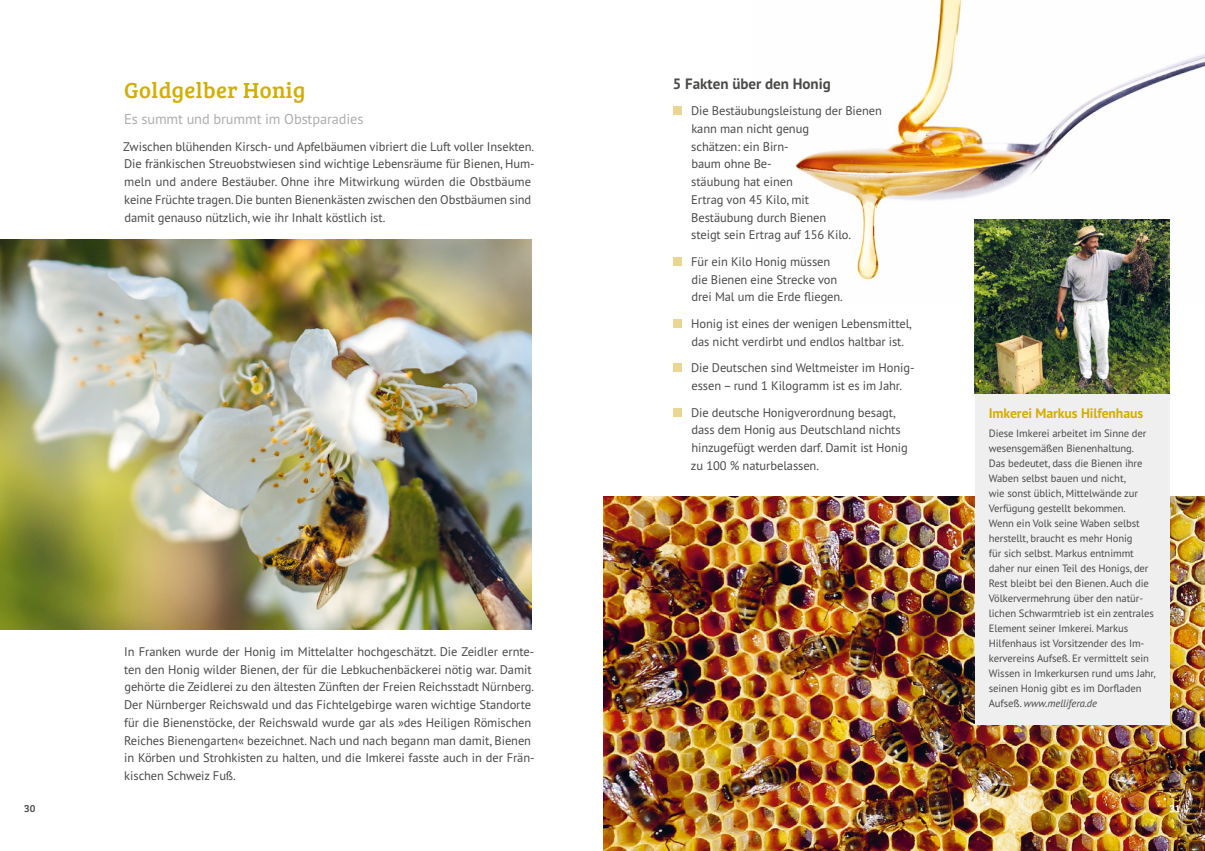
<style>
.page{position:relative;width:1205px;height:851px;background:#fff}
.page>*{position:absolute;margin:0;border:0;box-sizing:border-box;transform-origin:0 0}
.t1{font:22.5px "Bree Serif";letter-spacing:.02em;color:#d3ae00}
.t2{font:700 15px "PT Sans Pro";color:#4a4a49}
.t3{font:14.38px "PT Sans Pro";letter-spacing:-.005em;color:#adadad}
.t4{font:700 13.75px "PT Sans Pro";letter-spacing:-.005em;color:#d3ae00}
.t5{font:12.5px/17.8px "PT Sans Pro";letter-spacing:-.005em;color:#4a4a49}
.t6{font:10.62px/15px "PT Sans Pro";letter-spacing:-.005em;color:#4a4a49}
.t7{font:10.62px "Bree Serif";color:#fff}
.t8{font:10.62px "Bree Serif";color:#4a4a49}
.s1{font-style:italic}
</style>
<div class="page">
<img style="left:795px;top:0;width:410px;height:304px">
<div style="left:673px;top:106px;width:9px;height:9px;background:#ead593"></div>
<div style="left:673px;top:257px;width:9px;height:9px;background:#ead593"></div>
<div style="left:673px;top:319px;width:9px;height:9px;background:#ead593"></div>
<div style="left:673px;top:363px;width:9px;height:9px;background:#ead593"></div>
<div style="left:673px;top:407px;width:9px;height:9px;background:#ead593"></div>
<img style="left:603px;top:496px;width:602px;height:354px">
<div style="left:974px;top:393px;width:195px;height:331px;background:#efefef"></div>
<img style="left:974px;top:220px;width:195px;height:173px">
<img style="left:0;top:239px;width:531px;height:390px">
<h1 class="t1" style="left:124px;top:73px;width:182px">Goldgelber Honig</h1>
<p class="t3" style="left:124px;top:110px;width:241px">Es summt und brummt im Obstparadies</p>
<p class="t5" style="left:123px;top:137px;width:413px">Zwischen blühenden Kirsch- und Apfelbäumen vibriert die Luft voller Insekten.<br>Die fränkischen Streuobstwiesen sind wichtige Lebensräume für Bienen, Hum&shy;meln und andere Bestäuber. Ohne ihre Mitwirkung würden die Obstbäume keine Früchte tragen. Die bunten Bienenkästen zwischen den Obstbäumen sind damit genauso nützlich, wie ihr Inhalt köstlich ist.</p>
<p class="t8" style="left:24px;top:800px;width:13px">30</p>
<p class="t5" style="left:124px;top:642px;width:412px">In Franken wurde der Honig im Mittelalter hochgeschätzt. Die Zeidler ernte&shy;ten den Honig wilder Bienen, der für die Lebkuchenbäckerei nötig war. Damit gehörte die Zeidlerei zu den ältesten Zünften der Freien Reichsstadt Nürnberg.<br>Der Nürnberger Reichswald und das Fichtelgebirge waren wichtige Standorte für die Bienenstöcke, der Reichswald wurde gar als »des Heiligen Römischen Reiches Bienengarten« bezeichnet. Nach und nach begann man damit, Bienen in Körben und Strohkisten zu halten, und die Imkerei fasste auch in der Frän&shy;kischen Schweiz Fuß.</p>
<p class="t2" style="left:673px;top:73px;width:160px">5 Fakten über den Honig</p>
<p class="t5" style="left:691px;top:102px;width:192px">Die Bestäubungsleistung der Bienen kann man nicht genug<br>schätzen: ein Birn-<br>baum ohne Be-<br>stäubung hat einen<br>Ertrag von 45 Kilo, mit<br>Bestäubung durch Bienen<br>steigt sein Ertrag auf 156 Kilo.</p>
<p class="t5" style="left:691px;top:252px;width:153px">Für ein Kilo Honig müssen die Bienen eine Strecke von drei Mal um die Erde fliegen.</p>
<p class="t5" style="left:691px;top:314px;width:222px">Honig ist eines der wenigen Lebensmittel, das nicht verdirbt und endlos haltbar ist.</p>
<p class="t5" style="left:691px;top:358px;width:225px">Die Deutschen sind Weltmeister im Honig&shy;essen – rund 1 Kilogramm ist es im Jahr.</p>
<p class="t5" style="left:691px;top:403px;width:218px">Die deutsche Honigverordnung besagt, dass dem Honig aus Deutschland nichts hinzugefügt werden darf. Damit ist Honig zu 100 % naturbelassen.</p>
<p class="t4" style="left:989px;top:404px;width:156px">Imkerei Markus Hilfenhaus</p>
<p class="t6" style="left:989px;top:425px;width:169px">Diese Imkerei arbeitet im Sinne der wesensgemäßen Bienenhaltung.<br>Das bedeutet, dass die Bienen ihre Waben selbst bauen und nicht,<br>wie sonst üblich, Mittelwände zur Verfügung gestellt bekommen.<br>Wenn ein Volk seine Waben selbst herstellt, braucht es mehr Honig<br>für sich selbst. Markus entnimmt daher nur einen Teil des Honigs, der Rest bleibt bei den Bienen. Auch die Völkervermehrung über den natür&shy;lichen Schwarmtrieb ist ein zentrales Element seiner Imkerei. Markus Hilfenhaus ist Vorsitzender des Im&shy;kervereins Aufseß. Er vermittelt sein Wissen in Imkerkursen rund ums Jahr, seinen Honig gibt es im Dorfladen Aufseß. <span class="s1">www.mellifera.de</span></p>
<p class="t7" style="left:1169px;top:800px;width:12px">31</p>
</div>
